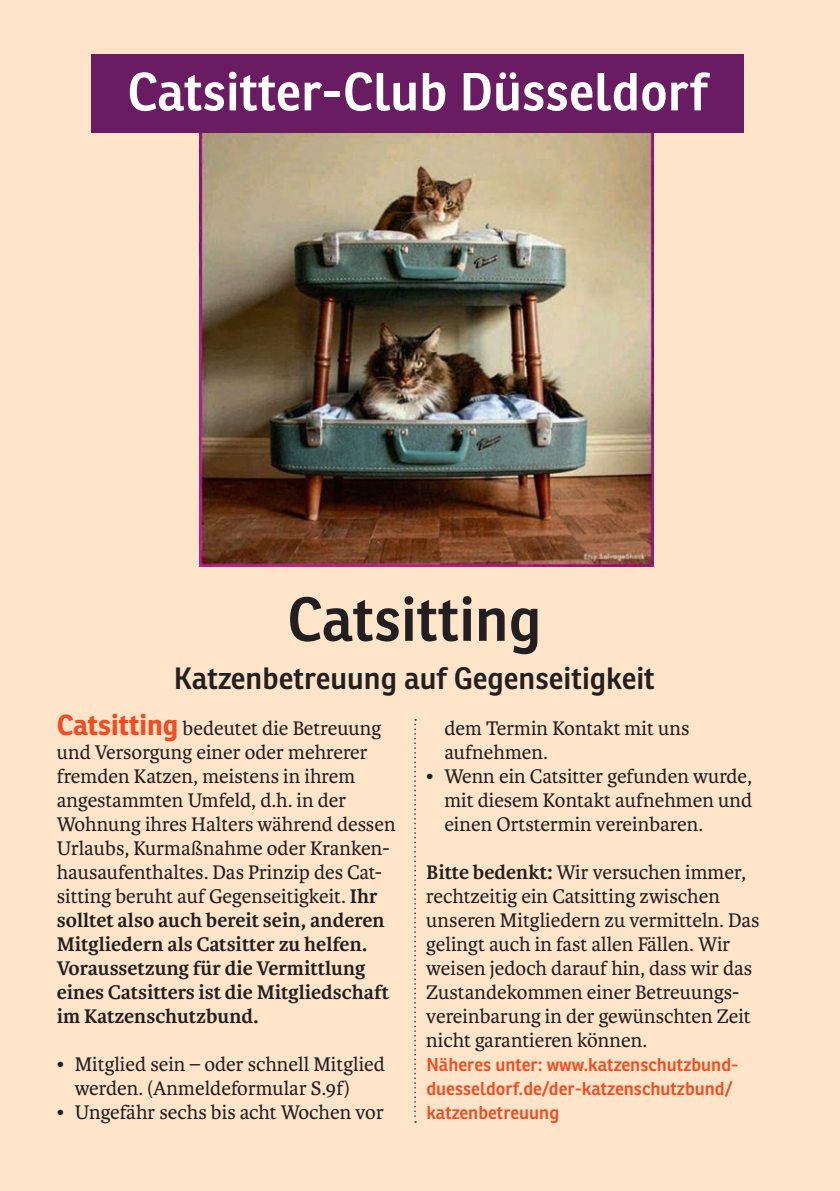
<style>
.page{position:relative;width:840px;height:1191px;background:#fff}
.page>*{position:absolute;margin:0;border:0;box-sizing:border-box;transform-origin:0 0}
.t1{font:600 60px "Ronnia";color:#231f20}
.t2{font:600 52px "Ronnia";color:#fff}
.t3{font:600 30px "Ronnia";color:#231f20}
.t4{font:21px/24px "Karmina";color:#231f20}
.t5{font:600 18px/24px "Ronnia";color:#f04d22}
.s1{font-family:"Ronnia Basic";font-weight:700;font-size:28px;color:#f04d22}
.s2{font-weight:700}
</style>
<div class="page">
<div style="left:0;top:0;width:839px;height:1191px;background:#fee5ca"></div>
<img style="left:199px;top:133px;width:453px;height:433px">
<div style="left:91px;top:54px;width:652px;height:79px;background:#691c61"></div>
<svg style="left:414px;top:719px;width:2px;height:403px"></svg>
<h2 class="t2" style="left:127px;top:60px;width:581px">Catsitter-Club Düsseldorf</h2>
<h1 class="t1" style="left:287px;top:582px;width:256px">Catsitting</h1>
<h3 class="t3" style="left:174px;top:659px;width:482px">Katzenbetreuung auf Gegenseitigkeit</h3>
<p class="t4" style="left:57px;top:716px;width:340px"><span class="s1">Catsitting</span> bedeutet die Betreuung und Versorgung einer oder mehrerer fremden Katzen, meistens in ihrem angestammten Umfeld, d.h. in der Wohnung ihres Halters während dessen Urlaubs, Kurmaßnahme oder Kranken&shy;hausaufenthaltes. Das Prinzip des Cat&shy;sitting beruht auf Gegenseitigkeit. <span class="s2">Ihr solltet also auch bereit sein, anderen Mitgliedern als Catsitter zu helfen.<br>Voraussetzung für die Vermittlung eines Catsitters ist die Mitgliedschaft im Katzenschutzbund.</span></p>
<p class="t4" style="left:75px;top:1052px;width:311px;text-indent:-18px">• Mitglied sein – oder schnell Mitglied werden. (Anmeldeformular S.9f)</p>
<p class="t4" style="left:57px;top:1100px;width:328px">• Ungefähr sechs bis acht Wochen vor</p>
<p class="t4" style="left:444px;top:716px;width:246px">dem Termin Kontakt mit uns aufnehmen.</p>
<p class="t4" style="left:444px;top:764px;width:309px;text-align:justify;text-indent:-18px">• Wenn ein Catsitter gefunden wurde, mit diesem Kontakt aufnehmen und einen Ortstermin vereinbaren.</p>
<p class="t4" style="left:426px;top:860px;width:334px"><span class="s2">Bitte bedenkt:</span> Wir versuchen immer, rechtzeitig ein Catsitting zwischen unseren Mitgliedern zu vermitteln. Das gelingt auch in fast allen Fällen. Wir weisen jedoch darauf hin, dass wir das Zustandekommen einer Betreuungs&shy;vereinbarung in der gewünschten Zeit nicht garantieren können.</p>
<p class="t5" style="left:426px;top:1052px;width:313px">Näheres unter: www.katzenschutzbund&shy;duesseldorf.de/der-katzenschutzbund/ katzenbetreuung</p>
</div>
